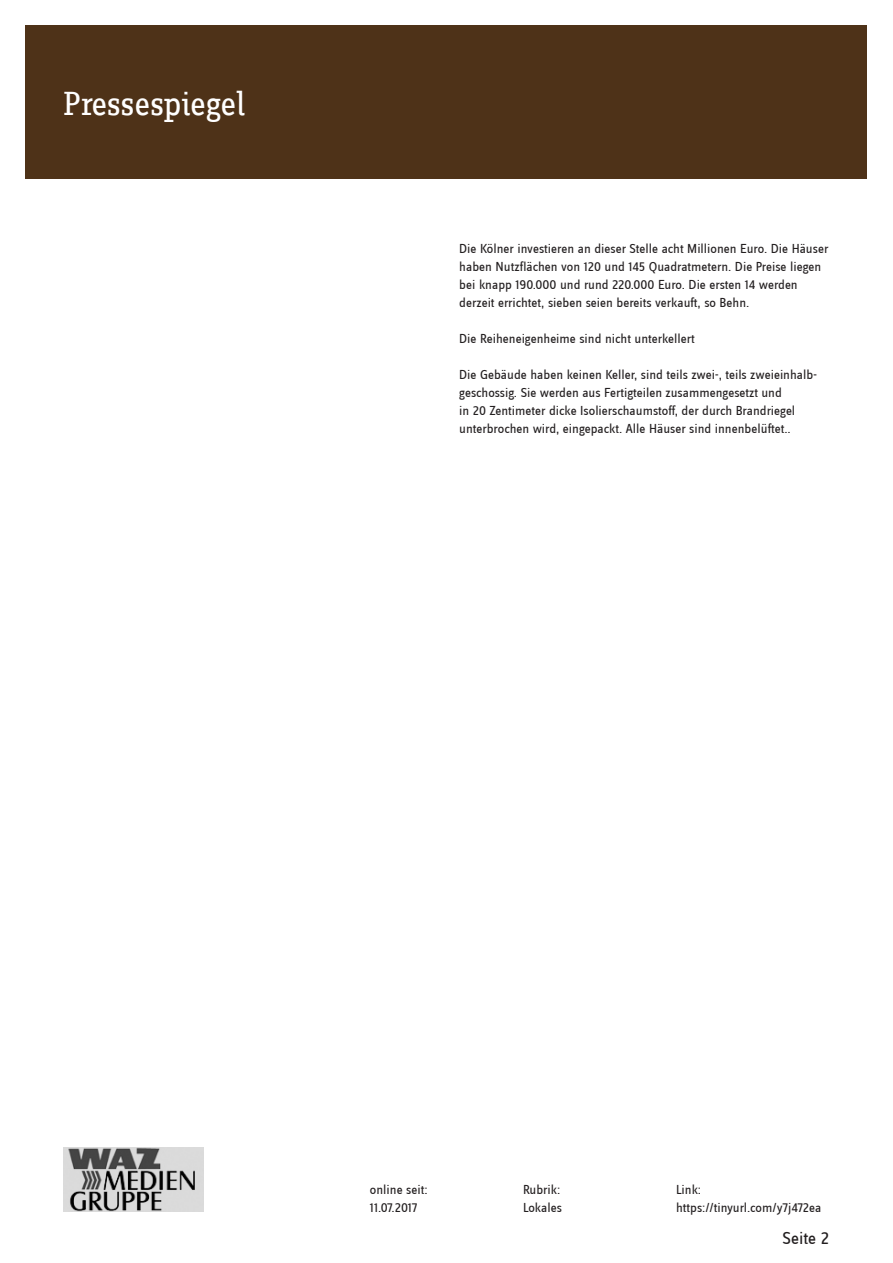
<style>
.page{position:relative;width:893px;height:1263px;background:#fff}
.page>*{position:absolute;margin:0;border:0;box-sizing:border-box;transform-origin:0 0}
.t1{font:34.5px "Zine Slab Dis";color:#fff}
.t2{font:18px "Zine Sans Dis";color:#231f20}
.t3{font:13.5px/18px "Zine Sans Dis";color:#231f20}
</style>
<div class="page">
<div style="left:26px;top:26px;width:841px;height:153px;background:#4e3218"></div>
<img style="left:64px;top:1147px;width:140px;height:65px">
<h1 class="t1" style="left:64px;top:87px;width:183px">Pressespiegel</h1>
<p class="t3" style="left:459px;top:241px;width:371px">Die Kölner investieren an dieser Stelle acht Millionen Euro. Die Häuser haben Nutzflächen von 120 und 145 Quadratmetern. Die Preise liegen bei knapp 190.000 und rund 220.000 Euro. Die ersten 14 werden derzeit errichtet, sieben seien bereits verkauft, so Behn.</p>
<p class="t3" style="left:459px;top:331px;width:237px">Die Reiheneigenheime sind nicht unterkellert</p>
<p class="t3" style="left:459px;top:367px;width:359px">Die Gebäude haben keinen Keller, sind teils zwei-, teils zweieinhalb&shy;geschossig. Sie werden aus Fertigteilen zusammengesetzt und<br>in 20 Zentimeter dicke Isolierschaumstoff, der durch Brandriegel unterbrochen wird, eingepackt. Alle Häuser sind innenbelüftet..</p>
<p class="t3" style="left:370px;top:1181px;width:59px">online seit:<br>11.07.2017</p>
<p class="t3" style="left:523px;top:1181px;width:41px">Rubrik:<br>Lokales</p>
<p class="t3" style="left:676px;top:1181px;width:147px">Link: https://tinyurl.com/y7j472ea</p>
<h2 class="t2" style="left:782px;top:1229px;width:48px">Seite 2</h2>
</div>
